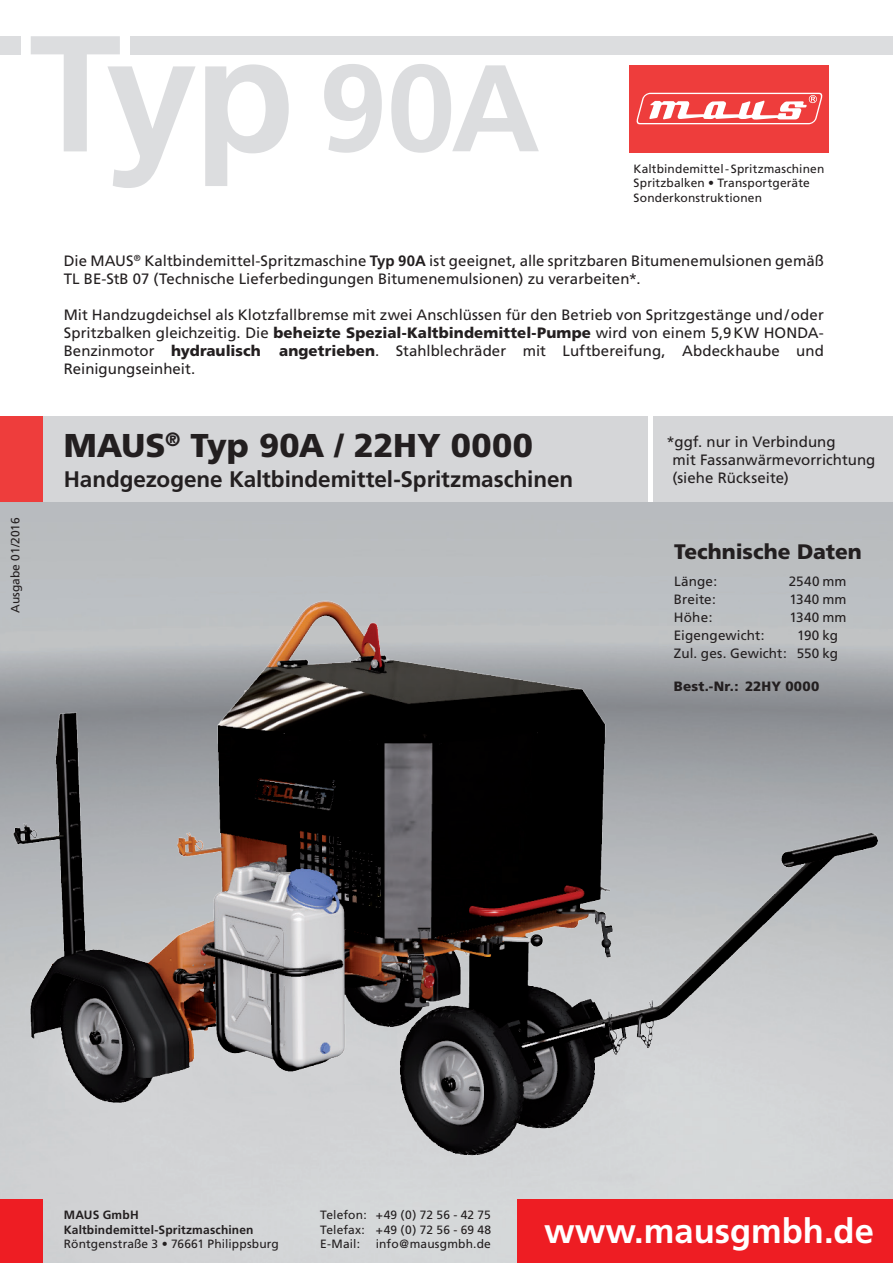
<style>
.page{position:relative;width:893px;height:1263px;background:#fff}
.page>*{position:absolute;margin:0;border:0;box-sizing:border-box;transform-origin:0 0}
.t1{font:700 165px "Frutiger LT Std";color:#dcdddf}
.t2{font:700 123px "Frutiger LT Std";color:#dcdddf}
.t3{font:700 34.5px "Frutiger LT Std";color:#fff}
.t4{font:900 33px "Frutiger LT Std";color:#231f20}
.t5{font:700 22.5px "Frutiger LT Std";letter-spacing:-.005em;color:#231f20}
.t6{font:900 21px "Frutiger";letter-spacing:-.005em;color:#231f20}
.t7{font:15px/18px "Frutiger LT Std";letter-spacing:.005em;color:#231f20}
.t8{font:13.5px/18px "Frutiger";letter-spacing:.01em;color:#231f20;text-align:right}
.t9{font:900 13.5px "Frutiger";letter-spacing:.01em;color:#231f20}
.t10{font:12px "Frutiger";letter-spacing:.01em;color:#231f20}
.t11{font:12px/14.4px "Frutiger LT Std";letter-spacing:.01em;color:#231f20}
.t12{font:700 12px "Frutiger";letter-spacing:.015em;color:#231f20}
.s1{font-weight:700}
.s2{font-weight:900}
</style>
<div class="page">
<img style="left:0;top:502px;width:893px;height:761px">
<div style="left:130px;top:36px;width:763px;height:18px;background:#dcdddf"></div>
<div style="left:629px;top:65px;width:200px;height:87px;background:#ee3d3c"></div>
<svg style="left:636px;top:92px;width:187px;height:33px"></svg>
<div style="left:0;top:36px;width:20px;height:18px;background:#dcdddf"></div>
<div style="left:0;top:417px;width:893px;height:85px;background:#d5d6d8"></div>
<div style="left:0;top:417px;width:43px;height:85px;background:#ee3d3c"></div>
<div style="left:648px;top:417px;width:5px;height:85px;background:#fff"></div>
<div style="left:518px;top:1199px;width:375px;height:64px;background:#ee1d23"></div>
<div style="left:0;top:1199px;width:43px;height:64px;background:#ee1d23"></div>
<img style="left:0;top:569px;width:893px;height:592px">
<h1 class="t1" style="left:29px;top:-3px;width:267px">Typ</h1>
<h2 class="t2" style="left:319px;top:36px;width:223px">90A</h2>
<p class="t11" style="left:634px;top:161px;width:192px">Kaltbindemittel- Spritzmaschinen<br>Spritzbalken • Transportgeräte<br>Sonderkonstruktionen</p>
<p class="t7" style="left:64px;top:252px;width:762px">Die MAUS<sup>®</sup> Kaltbindemittel-Spritzmaschine <span class="s1">Typ 90A</span> ist geeignet, alle spritzbaren Bitumenemulsionen gemäß<br>TL BE-StB 07 (Technische Lieferbedingungen Bitumenemulsionen) zu verarbeiten*.</p>
<p class="t7" style="left:64px;top:306px;width:762px;text-align:justify">Mit Handzugdeichsel als Klotzfallbremse mit zwei Anschlüssen für den Betrieb von Spritzgestänge und/oder Spritzbalken gleichzeitig. Die <span class="s2">beheizte Spezial-Kaltbindemittel-Pumpe</span> wird von einem 5,9KW HONDA-Benzinmotor <span class="s2">hydraulisch angetrieben</span>. Stahlblechräder mit Luftbereifung, Abdeckhaube und Reinigungseinheit.</p>
<p class="t11" style="left:8px;top:612px;width:97px;rotate:-90deg">Ausgabe 01/2016</p>
<h3 class="t4" style="left:64px;top:425px;width:471px">MAUS<sup>®</sup> Typ 90A / 22HY 0000</h3>
<h3 class="t5" style="left:64px;top:466px;width:511px">Handgezogene Kaltbindemittel-Spritzmaschinen</h3>
<p class="t7" style="left:672px;top:433px;width:204px;text-indent:-6px">*ggf. nur in Verbindung<br>mit Fassanwärmevorrichtung (siehe Rückseite)</p>
<h3 class="t6" style="left:674px;top:538px;width:189px">Technische Daten</h3>
<p class="t8" style="left:674px;top:572px;width:45px">Länge:</p>
<p class="t8" style="left:789px;top:572px;width:59px">2540 mm</p>
<p class="t8" style="left:674px;top:590px;width:44px">Breite:</p>
<p class="t8" style="left:789px;top:590px;width:59px">1340 mm</p>
<p class="t8" style="left:674px;top:608px;width:40px">Höhe:</p>
<p class="t8" style="left:789px;top:608px;width:59px">1340 mm</p>
<p class="t8" style="left:674px;top:626px;width:92px">Eigengewicht:</p>
<p class="t8" style="left:674px;top:626px;width:165px">190 kg<br>Zul. ges. Gewicht: 550 kg</p>
<p class="t9" style="left:674px;top:678px;width:147px">Best.-Nr.: 22HY 0000</p>
<p class="t12" style="left:64px;top:1208px;width:76px">MAUS GmbH</p>
<p class="t10" style="left:320px;top:1208px;width:172px">Telefon: +49 (0) 72 56 - 42 75</p>
<p class="t12" style="left:64px;top:1222px;width:191px">Kaltbindemittel-Spritzmaschinen</p>
<p class="t10" style="left:320px;top:1222px;width:172px">Telefax: +49 (0) 72 56 - 69 48</p>
<p class="t10" style="left:64px;top:1237px;width:217px">Röntgenstraße 3 • 76661 Philippsburg</p>
<p class="t10" style="left:320px;top:1237px;width:41px">E-Mail:</p>
<p class="t10" style="left:376px;top:1237px;width:117px">info@mausgmbh.de</p>
<h3 class="t3" style="left:544px;top:1211px;width:331px">www.mausgmbh.de</h3>
</div>
